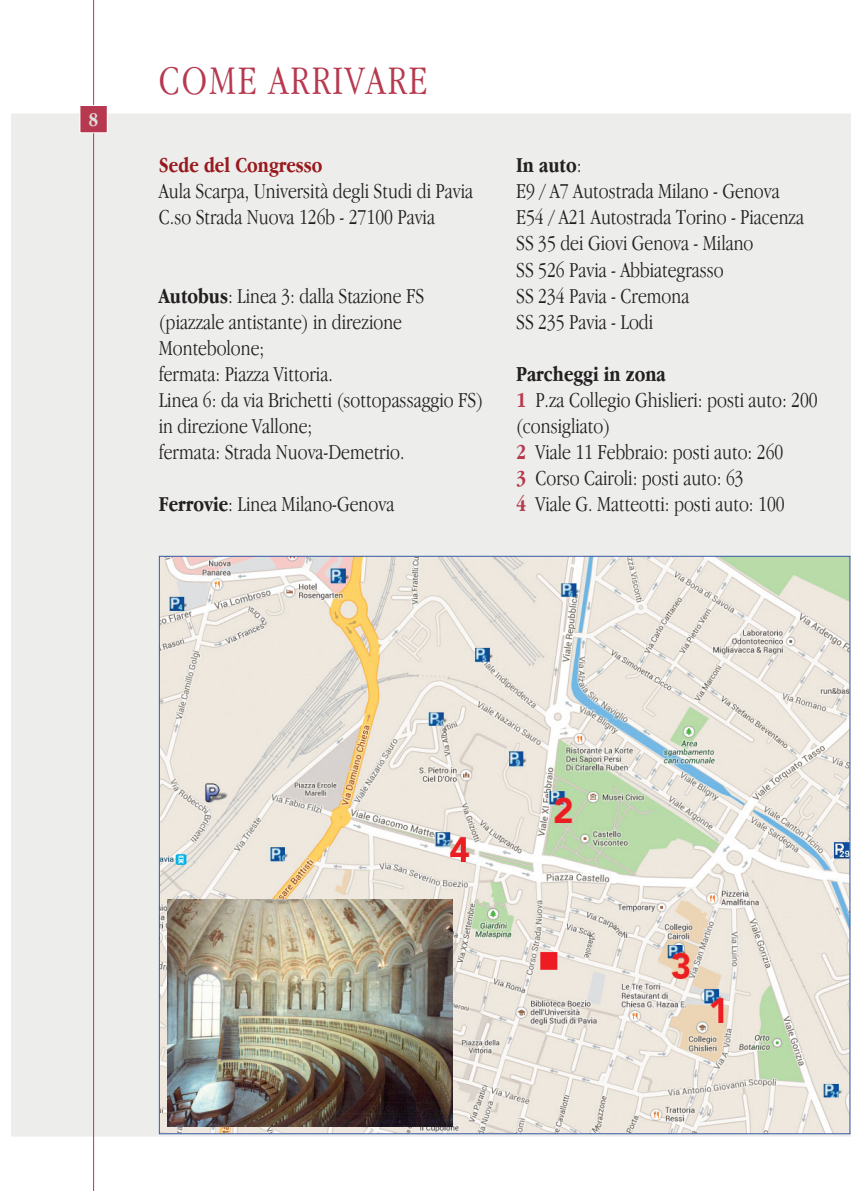
<style>
.page{position:relative;width:851px;height:1191px;background:#fff}
.page>*{position:absolute;margin:0;border:0;box-sizing:border-box;transform-origin:0 0}
.t1{font:300 condensed 42px "Garamond";letter-spacing:.045em;color:#b6394f}
.t2{font:300 condensed 22px/26px "Garamond";color:#231f20}
.t3{font:700 condensed 22px "Garamond";color:#981a1e}
.t4{font:700 condensed 20px "Garamond";color:#dee0db}
.s1{font-weight:700}
.s2{font-weight:700;color:#b6394f}
</style>
<div class="page">
<hr style="left:93px;top:0;width:1px;height:1191px;background:#b6394f">
<div style="left:80px;top:106px;width:27px;height:26px;background:#b6394f"></div>
<div style="left:79px;top:105px;width:29px;height:28px;border:1px solid #fff"></div>
<img style="left:161px;top:558px;width:687px;height:574px">
<img style="left:168px;top:899px;width:285px;height:227px">
<p class="t4" style="left:89px;top:112px;width:11px">8</p>
<h1 class="t1" style="left:159px;top:64px;width:270px">COME ARRIVARE</h1>
<p class="t3" style="left:159px;top:157px;width:165px">Sede del Congresso</p>
<p class="t2" style="left:159px;top:180px;width:316px">Aula Scarpa, Università degli Studi di Pavia<br>C.so Strada Nuova 126b - 27100 Pavia</p>
<p class="t2" style="left:159px;top:284px;width:326px"><span class="s1">Autobus</span>: Linea 3: dalla Stazione FS (piazzale antistante) in direzione<br>Montebolone;<br>fermata: Piazza Vittoria.<br>Linea 6: da via Brichetti (sottopassaggio FS) in direzione Vallone;<br>fermata: Strada Nuova-Demetrio.</p>
<p class="t2" style="left:159px;top:492px;width:237px"><span class="s1">Ferrovie</span>: Linea Milano-Genova</p>
<p class="t2" style="left:516px;top:154px;width:289px"><span class="s1">In auto</span>:<br>E9 / A7 Autostrada Milano - Genova<br>E54 / A21 Autostrada Torino - Piacenza<br>SS 35 dei Giovi Genova - Milano<br>SS 526 Pavia - Abbiategrasso<br>SS 234 Pavia - Cremona<br>SS 235 Pavia - Lodi</p>
<p class="t2" style="left:516px;top:362px;width:303px"><span class="s1">Parcheggi in zona<br></span><span class="s2">1</span> P.za Collegio Ghislieri: posti auto: 200 (consigliato)<br><span class="s2">2</span> Viale 11 Febbraio: posti auto: 260<br><span class="s2">3</span> Corso Cairoli: posti auto: 63<br><span class="s2">4</span> Viale G. Matteotti: posti auto: 100</p>
</div>
